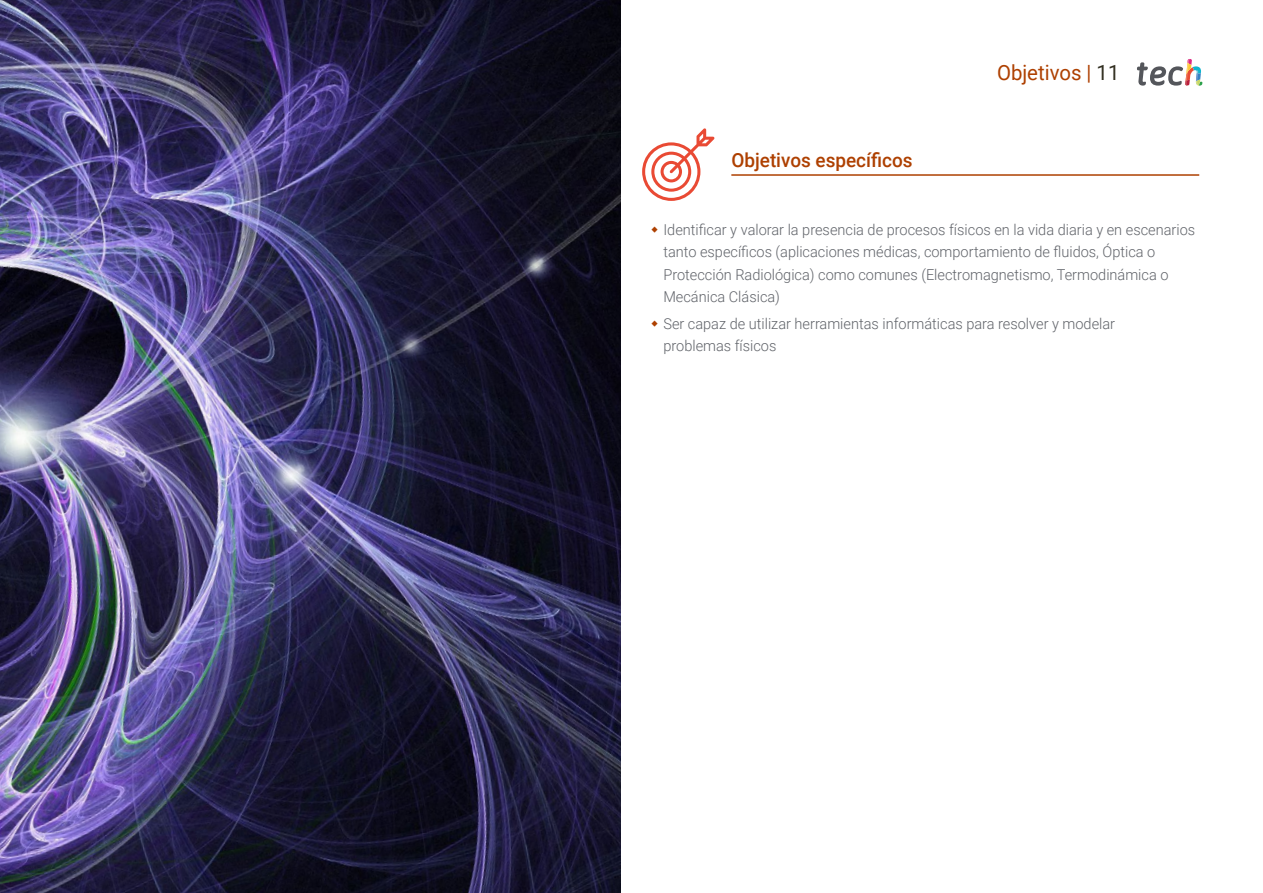
<style>
.page{position:relative;width:1263px;height:893px;background:#fff}
.page>*{position:absolute;margin:0;border:0;box-sizing:border-box;transform-origin:0 0}
.t1{font:21px "Roboto";color:#ae4000}
.t2{font:500 19.5px "Roboto";color:#ae4000}
.t3{font:300 15px/22.5px "Roboto";color:#61646a}
.s1{color:#312e20}
</style>
<div class="page">
<svg style="left:642px;top:128px;width:72px;height:73px"></svg>
<hr style="left:731px;top:175px;width:468px;height:1px;background:#ae4000">
<svg style="left:1137px;top:59px;width:65px;height:27px"></svg>
<img style="left:0;top:0;width:621px;height:893px">
<h2 class="t2" style="left:731px;top:146px;width:183px">Objetivos específicos</h2>
<h1 class="t1" style="left:997px;top:57px;width:124px">Objetivos | <span class="s1">11</span></h1>
<p class="t3" style="left:663px;top:217px;width:533px">Identificar y valorar la presencia de procesos físicos en la vida diaria y en escenarios tanto específicos (aplicaciones médicas, comportamiento de fluidos, Óptica o Protección Radiológica) como comunes (Electromagnetismo, Termodinámica o Mecánica Clásica)</p>
<p class="t3" style="left:663px;top:312px;width:453px">Ser capaz de utilizar herramientas informáticas para resolver y modelar problemas físicos</p>
</div>
